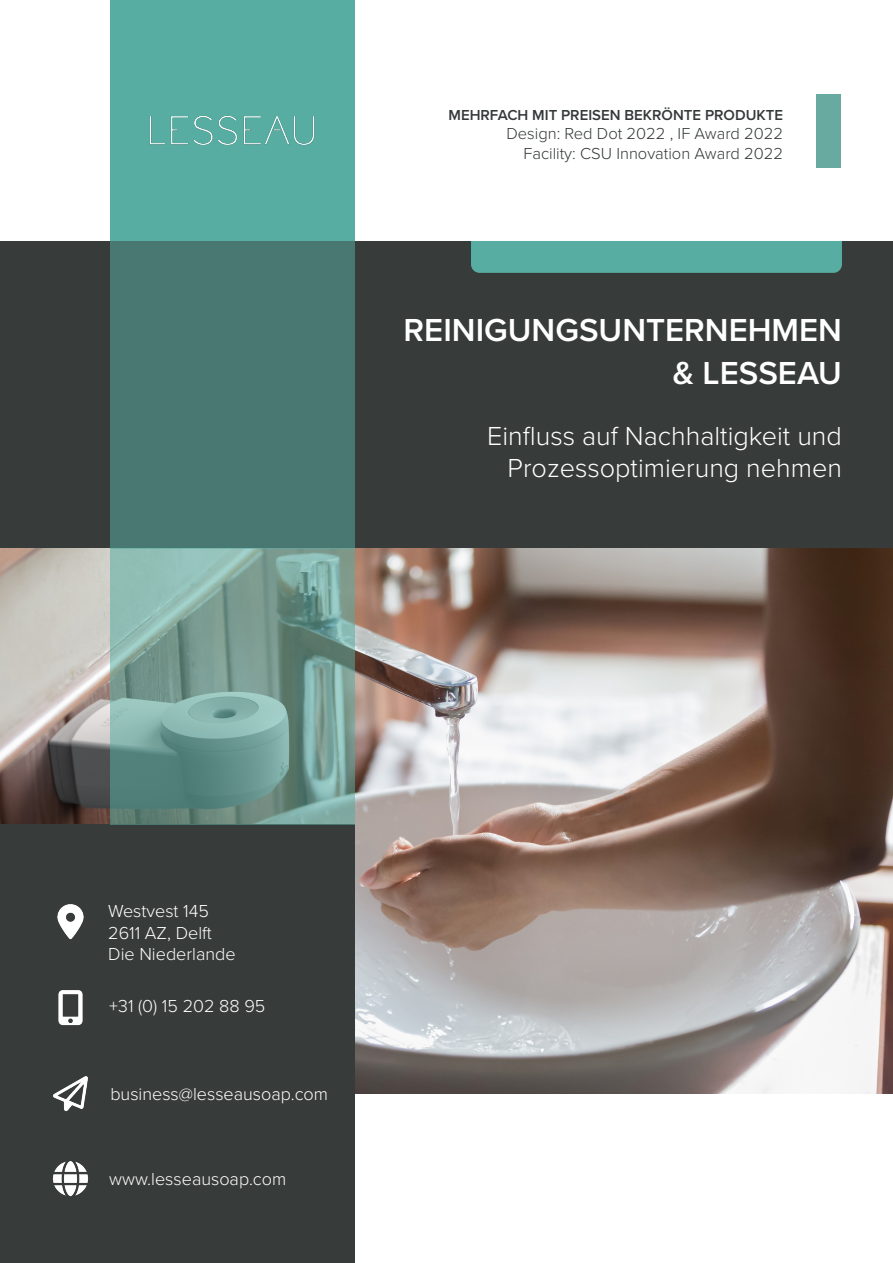
<style>
.page{position:relative;width:893px;height:1263px;background:#fff}
.page>*{position:absolute;margin:0;border:0;box-sizing:border-box;transform-origin:0 0}
.t1{font:600 33px/43.2px "Proxima Nova";color:#fff;text-align:right}
.t2{font:300 27px "Proxima Nova";color:#fff}
.t3{font:300 18px "Proxima Nova";color:#fff}
.t4{font:300 16.5px "Proxima Nova";color:#343838}
.t5{font:600 15px "Proxima Nova";color:#343838}
</style>
<div class="page">
<div style="left:0;top:241px;width:893px;height:308px;background:#373b3a"></div>
<img style="left:0;top:549px;width:893px;height:545px">
<div style="left:110px;top:241px;width:244px;height:308px;background:#487871"></div>
<div style="left:110px;top:0;width:244px;height:241px;background:#57ada1"></div>
<div style="left:0;top:825px;width:354px;height:438px;background:#373b3a"></div>
<svg style="left:110px;top:549px;width:244px;height:276px;background:#779f96"></svg>
<img style="left:150px;top:115px;width:165px;height:30px">
<div style="left:471px;top:241px;width:371px;height:32px;background:#57ada1"></div>
<img style="left:57px;top:904px;width:27px;height:36px">
<img style="left:58px;top:990px;width:25px;height:36px">
<img style="left:53px;top:1076px;width:35px;height:36px">
<img style="left:52px;top:1161px;width:37px;height:36px">
<div style="left:816px;top:94px;width:25px;height:74px;background:#69aaa0"></div>
<p class="t5" style="left:448px;top:103px;width:336px">MEHRFACH MIT PREISEN BEKRÖNTE PRODUKTE</p>
<p class="t4" style="left:507px;top:122px;width:278px">Design: Red Dot 2022 , IF Award 2022</p>
<p class="t4" style="left:523px;top:141px;width:261px">Facility: CSU Innovation Award 2022</p>
<p class="t1" style="left:404px;top:307px;width:440px">REINIGUNGSUNTERNEHMEN &amp; LESSEAU</p>
<p class="t2" style="left:487px;top:415px;width:356px">Einfluss auf Nachhaltigkeit und</p>
<p class="t2" style="left:508px;top:448px;width:336px">Prozessoptimierung nehmen</p>
<p class="t3" style="left:108px;top:898px;width:102px">Westvest 145</p>
<p class="t3" style="left:108px;top:919px;width:105px">2611 AZ, Delft</p>
<p class="t3" style="left:108px;top:941px;width:129px">Die Niederlande</p>
<p class="t3" style="left:109px;top:993px;width:158px">+31 (0) 15 202 88 95</p>
<p class="t3" style="left:110px;top:1080px;width:219px">business@lesseausoap.com</p>
<p class="t3" style="left:109px;top:1166px;width:178px">www.lesseausoap.com</p>
</div>
